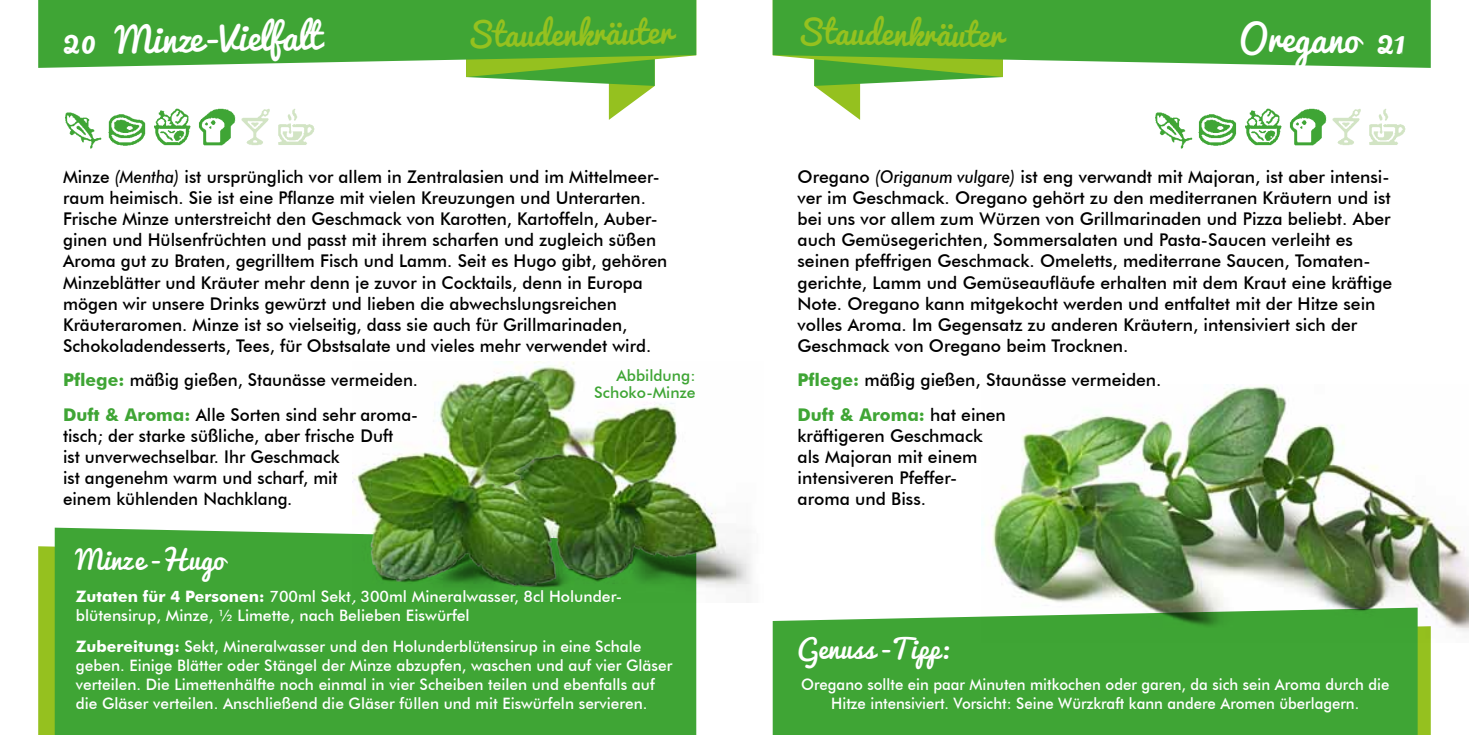
<style>
.page{position:relative;width:1469px;height:735px;background:#fff}
.page>*{position:absolute;margin:0;border:0;box-sizing:border-box;transform-origin:0 0}
.t1{font:35px "Pacifico";color:#fff}
.t2{font:31.5px "Pacifico";color:#95c11f}
.t3{font:26.25px "Pacifico";color:#fff}
.t4{font:500 17.5px/21px "Futura BT";color:#000}
.t5{font:500 15.75px/18.9px "Futura BT";color:#fff}
.t6{font:500 15.75px/18.9px "Futura BT";color:#fff;text-align:center;scale:.95 1}
.t7{font:500 15.75px/17.5px "Futura BT";color:#3fa535;text-align:right}
.s1{font-style:italic}
.s2{font-weight:700;color:#3fa535}
.s3{font-weight:700}
</style>
<div class="page">
<svg style="left:38px;top:546px;width:17px;height:188px;background:#95c122"></svg>
<div style="left:55px;top:527px;width:641px;height:207px;background:#3fa535"></div>
<svg style="left:466px;top:68px;width:189px;height:52px"></svg>
<svg style="left:38px;top:0;width:658px;height:68px;background:#4baa3e"></svg>
<img style="left:241px;top:109px;width:29px;height:36px">
<img style="left:198px;top:108px;width:38px;height:38px">
<img style="left:65px;top:112px;width:37px;height:37px">
<img style="left:108px;top:114px;width:38px;height:32px">
<img style="left:154px;top:108px;width:37px;height:38px">
<img style="left:278px;top:108px;width:37px;height:37px">
<div style="left:772px;top:616px;width:645px;height:118px;background:#3fa535"></div>
<svg style="left:814px;top:68px;width:188px;height:52px"></svg>
<svg style="left:772px;top:0;width:658px;height:68px;background:#4baa3e"></svg>
<img style="left:1332px;top:109px;width:29px;height:36px">
<img style="left:1289px;top:108px;width:37px;height:38px">
<img style="left:1155px;top:112px;width:38px;height:37px">
<img style="left:1198px;top:114px;width:39px;height:32px">
<img style="left:1245px;top:108px;width:37px;height:38px">
<img style="left:1369px;top:108px;width:37px;height:37px">
<img style="left:353px;top:361px;width:398px;height:241px">
<img style="left:981px;top:384px;width:487px;height:257px">
<h1 class="t1" style="left:63px;top:10px;width:259px;rotate:-1deg">20 Minze-Vielfalt</h1>
<h2 class="t2" style="left:466px;top:7px;width:207px;rotate:-1deg">Staudenkräuter</h2>
<p class="t4" style="left:63px;top:166px;width:606px">Minze <span class="s1">(Mentha)</span> ist ursprünglich vor allem in Zentralasien und im Mittelmeer&shy;raum heimisch. Sie ist eine Pflanze mit vielen Kreuzungen und Unterarten.<br>Frische Minze unterstreicht den Geschmack von Karotten, Kartoffeln, Auber&shy;ginen und Hülsenfrüchten und passt mit ihrem scharfen und zugleich süßen Aroma gut zu Braten, gegrilltem Fisch und Lamm. Seit es Hugo gibt, gehören Minzeblätter und Kräuter mehr denn je zuvor in Cocktails, denn in Europa mögen wir unsere Drinks gewürzt und lieben die abwechslungsreichen Kräuteraromen. Minze ist so vielseitig, dass sie auch für Grillmarinaden, Schokoladendesserts, Tees, für Obstsalate und vieles mehr verwendet wird.</p>
<p class="t4" style="left:63px;top:362px;width:356px;line-height:34.6px"><span class="s2">Pflege:</span> mäßig gießen, Staunässe vermeiden.<br><span class="s2">Duft &amp; Aroma:</span> Alle Sorten sind sehr aroma-</p>
<p class="t4" style="left:63px;top:425px;width:332px">tisch; der starke süßliche, aber frische Duft ist unverwechselbar. Ihr Geschmack<br>ist angenehm warm und scharf, mit<br>einem kühlenden Nachklang.</p>
<p class="t7" style="left:594px;top:366px;width:103px">Abbildung:<br>Schoko-Minze</p>
<h2 class="t2" style="left:797px;top:4px;width:207px;rotate:1deg">Staudenkräuter</h2>
<h1 class="t1" style="left:1239px;top:7px;width:167px;rotate:1deg">Oregano 21</h1>
<p class="t4" style="left:797px;top:166px;width:596px">Oregano <span class="s1">(Origanum vulgare)</span> ist eng verwandt mit Majoran, ist aber intensi&shy;ver im Geschmack. Oregano gehört zu den mediterranen Kräutern und ist bei uns vor allem zum Würzen von Grillmarinaden und Pizza beliebt. Aber auch Gemüsegerichten, Sommersalaten und Pasta-Saucen verleiht es seinen pfeffrigen Geschmack. Omeletts, mediterrane Saucen, Tomaten&shy;gerichte, Lamm und Gemüseaufläufe erhalten mit dem Kraut eine kräftige Note. Oregano kann mitgekocht werden und entfaltet mit der Hitze sein volles Aroma. Im Gegensatz zu anderen Kräutern, intensiviert sich der Geschmack von Oregano beim Trocknen.</p>
<p class="t4" style="left:797px;top:362px;width:362px;line-height:34.6px"><span class="s2">Pflege:</span> mäßig gießen, Staunässe vermeiden.<br><span class="s2">Duft &amp; Aroma:</span> hat einen</p>
<p class="t4" style="left:797px;top:425px;width:186px">kräftigeren Geschmack als Majoran mit einem intensiveren Pfeffer&shy;aroma und Biss.</p>
<h3 class="t3" style="left:76px;top:536px;width:150px">Minze -Hugo</h3>
<p class="t5" style="left:76px;top:586px;width:548px"><span class="s3">Zutaten für 4 Personen:</span> 700ml Sekt, 300ml Mineralwasser, 8cl Holunder&shy;blütensirup, Minze, ½ Limette, nach Belieben Eiswürfel</p>
<p class="t5" style="left:76px;top:636px;width:598px"><span class="s3">Zubereitung:</span> Sekt, Mineralwasser und den Holunderblütensirup in eine Schale geben. Einige Blätter oder Stängel der Minze abzupfen, waschen und auf vier Gläser verteilen. Die Limettenhälfte noch einmal in vier Scheiben teilen und ebenfalls auf die Gläser verteilen. Anschließend die Gläser füllen und mit Eiswürfeln servieren.</p>
<h3 class="t3" style="left:797px;top:624px;width:153px">Genuss -Tipp:</h3>
<p class="t6" style="left:801px;top:674px;width:621px">Oregano sollte ein paar Minuten mitkochen oder garen, da sich sein Aroma durch die<br>Hitze intensiviert. Vorsicht: Seine Würzkraft kann andere Aromen überlagern.</p>
</div>
